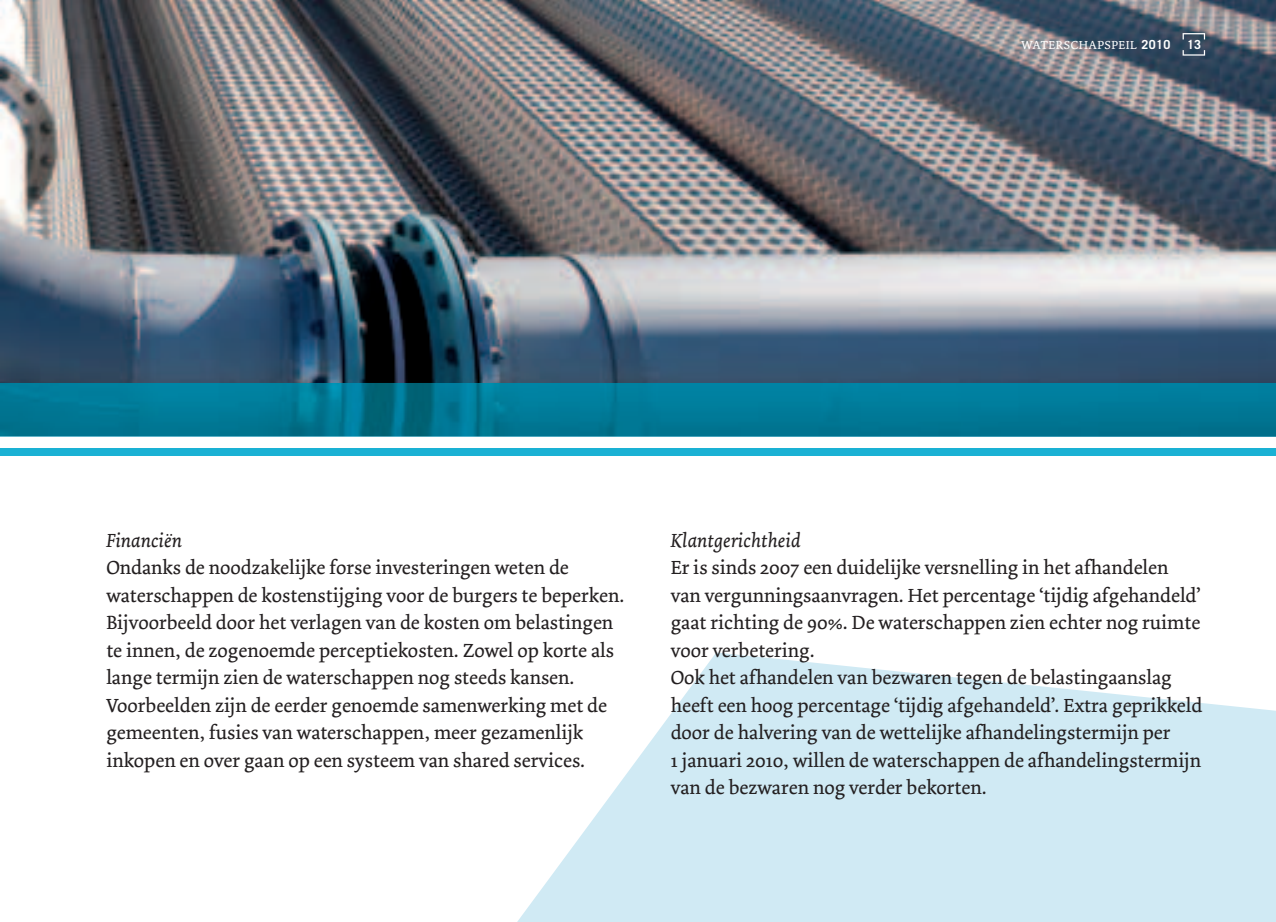
<style>
.page{position:relative;width:1276px;height:922px;background:#fff}
.page>*{position:absolute;margin:0;border:0;box-sizing:border-box;transform-origin:0 0}
.t1{font:20px/27.5px "Dolly";color:#231f20}
.t2{font:italic 20px "Dolly";color:#231f20}
.t3{font:700 12.5px "Trade Gothic LT Std";color:#fff}
.t4{font:12.25px "Dolly";letter-spacing:.045em;color:#fff}
.s1{font-family:"Trade Gothic LT Std";font-weight:700;font-size:12.5px}
</style>
<div class="page">
<img style="left:0;top:0;width:1276px;height:383px">
<hr style="left:0;top:436px;width:687px;height:1px;background:#1ab1d4">
<img style="left:0;top:383px;width:1276px;height:53px">
<div style="left:0;top:448px;width:1276px;height:7px;background:#1ab1d4"></div>
<svg style="left:518px;top:652px;width:758px;height:269px;fill:#d0eaf4"></svg>
<svg style="left:1182px;top:33px;width:23px;height:23px"></svg>
<p class="t4" style="left:1021px;top:37px;width:151px">WATERSCHAPSPEIL <span class="s1">2010</span></p>
<p class="t3" style="left:1187px;top:37px;width:15px">13</p>
<p class="t2" style="left:106px;top:528px;width:77px">Financiën</p>
<p class="t1" style="left:106px;top:554px;width:520px">Ondanks de noodzakelijke forse investeringen weten de waterschappen de kostenstijging voor de burgers te beperken.<br>Bijvoorbeeld door het verlagen van de kosten om belastingen te innen, de zogenoemde perceptiekosten. Zowel op korte als lange termijn zien de waterschappen nog steeds kansen.<br>Voorbeelden zijn de eerder genoemde samenwerking met de gemeenten, fusies van waterschappen, meer gezamenlijk inkopen en over gaan op een systeem van shared services.</p>
<p class="t2" style="left:671px;top:528px;width:131px">Klantgerichtheid</p>
<p class="t1" style="left:671px;top:554px;width:533px">Er is sinds 2007 een duidelijke versnelling in het afhandelen van vergunningsaanvragen. Het percentage ‘tijdig afgehandeld’ gaat richting de 90%. De waterschappen zien echter nog ruimte voor verbetering.<br>Ook het afhandelen van bezwaren tegen de belastingaanslag heeft een hoog percentage ‘tijdig afgehandeld’. Extra geprikkeld door de halvering van de wettelijke afhandelingstermijn per<br>1 januari 2010, willen de waterschappen de afhandelingstermijn van de bezwaren nog verder bekorten.</p>
</div>
